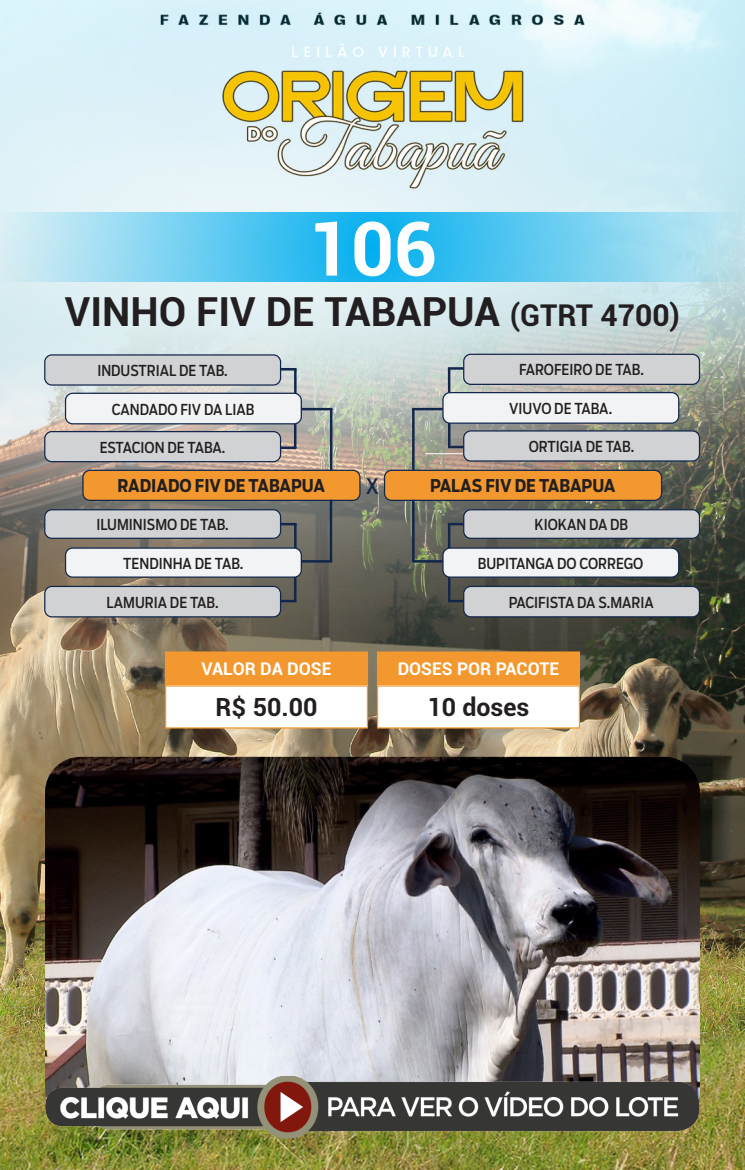
<style>
.page{position:relative;width:745px;height:1170px;background:#fff}
.page>*{position:absolute;margin:0;border:0;box-sizing:border-box;transform-origin:0 0}
.t1{font:700 75px "Roboto";color:#fff}
.t2{font:700 40px "Roboto";color:#231f20}
.t3{font:700 25px "Roboto";color:#231f20}
.t4{font:21.25px "Boomer Cond";color:#13274c}
.t5{font:700 17.5px "Boomer Cond";color:#231f20}
.t6{font:700 17.5px "Roboto";color:#fff}
.t7{font:15px "Boomer Cond";color:#231f20}
.s1{font-size:30px}
</style>
<div class="page">
<img style="left:0;top:0;width:744px;height:1169px">
<img style="left:45px;top:756px;width:654px;height:368px">
<img style="left:45px;top:1075px;width:654px;height:63px;border-radius:31px">
<div style="left:165px;top:652px;width:202px;height:33px;background:#f3982e"></div>
<div style="left:165px;top:651px;width:203px;height:35px;border:1px solid #f3982e"></div>
<div style="left:165px;top:686px;width:202px;height:42px;background:#fff"></div>
<div style="left:377px;top:652px;width:202px;height:33px;background:#f3982e"></div>
<div style="left:376px;top:651px;width:203px;height:35px;border:1px solid #f3982e"></div>
<div style="left:377px;top:686px;width:202px;height:42px;background:#fff"></div>
<hr style="left:412px;top:409px;width:2px;height:62px;background:#13274c">
<hr style="left:412px;top:408px;width:30px;height:2px;background:#13274c">
<hr style="left:330px;top:409px;width:2px;height:62px;background:#13274c">
<hr style="left:301px;top:408px;width:31px;height:2px;background:#13274c">
<hr style="left:294px;top:524px;width:2px;height:24px;background:#13274c">
<svg style="left:281px;top:523px;width:15px;height:2px"></svg>
<hr style="left:294px;top:577px;width:2px;height:24px;background:#13274c">
<hr style="left:280px;top:599px;width:16px;height:3px;background:#13274c">
<hr style="left:447px;top:524px;width:3px;height:24px;background:#13274c">
<svg style="left:447px;top:523px;width:16px;height:2px"></svg>
<hr style="left:447px;top:577px;width:3px;height:24px;background:#13274c">
<hr style="left:447px;top:599px;width:16px;height:3px;background:#13274c">
<hr style="left:447px;top:368px;width:3px;height:24px;background:#13274c">
<svg style="left:447px;top:367px;width:16px;height:2px"></svg>
<hr style="left:447px;top:423px;width:3px;height:24px;background:#13274c">
<svg style="left:447px;top:446px;width:16px;height:2px"></svg>
<hr style="left:294px;top:424px;width:2px;height:24px;background:#13274c">
<hr style="left:280px;top:446px;width:16px;height:3px;background:#13274c">
<hr style="left:294px;top:369px;width:2px;height:24px;background:#13274c">
<svg style="left:281px;top:368px;width:15px;height:2px"></svg>
<hr style="left:425px;top:453px;width:235px;height:1px;background:#fff">
<div style="left:463px;top:431px;width:236px;height:30px;background:#d1d2d4;border-radius:7px"></div>
<div style="left:463px;top:430px;width:236px;height:31px;border:1px solid #13274c;border-radius:7px"></div>
<div style="left:45px;top:431px;width:235px;height:30px;background:#d1d2d4;border-radius:7px"></div>
<div style="left:44px;top:431px;width:237px;height:31px;border:1px solid #13274c;border-radius:7px"></div>
<div style="left:45px;top:586px;width:235px;height:31px;background:#d1d2d4;border-radius:7px"></div>
<div style="left:44px;top:585px;width:237px;height:32px;border:1px solid #13274c;border-radius:7px"></div>
<div style="left:463px;top:586px;width:236px;height:31px;background:#d1d2d4;border-radius:7px"></div>
<div style="left:463px;top:585px;width:236px;height:32px;border:1px solid #13274c;border-radius:7px"></div>
<div style="left:442px;top:392px;width:236px;height:31px;background:#f2f3f4;border-radius:7px"></div>
<div style="left:442px;top:392px;width:237px;height:32px;border:1px solid #13274c;border-radius:7px"></div>
<div style="left:65px;top:393px;width:236px;height:31px;background:#f2f3f4;border-radius:7px"></div>
<div style="left:65px;top:392px;width:237px;height:32px;border:1px solid #13274c;border-radius:7px"></div>
<div style="left:65px;top:548px;width:236px;height:29px;background:#f2f3f4;border-radius:7px"></div>
<div style="left:65px;top:547px;width:237px;height:30px;border:1px solid #13274c;border-radius:7px"></div>
<div style="left:442px;top:548px;width:236px;height:29px;background:#f2f3f4;border-radius:7px"></div>
<div style="left:442px;top:547px;width:237px;height:30px;border:1px solid #13274c;border-radius:7px"></div>
<div style="left:463px;top:354px;width:236px;height:30px;background:#d1d2d4;border-radius:7px"></div>
<div style="left:463px;top:353px;width:236px;height:32px;border:1px solid #13274c;border-radius:7px"></div>
<div style="left:45px;top:355px;width:235px;height:30px;background:#d1d2d4;border-radius:7px"></div>
<div style="left:44px;top:354px;width:237px;height:31px;border:1px solid #13274c;border-radius:7px"></div>
<div style="left:45px;top:509px;width:235px;height:29px;background:#d1d2d4;border-radius:7px"></div>
<div style="left:44px;top:509px;width:237px;height:30px;border:1px solid #13274c;border-radius:7px"></div>
<div style="left:463px;top:509px;width:236px;height:29px;background:#d1d2d4;border-radius:7px"></div>
<div style="left:463px;top:509px;width:236px;height:30px;border:1px solid #13274c;border-radius:7px"></div>
<div style="left:83px;top:470px;width:277px;height:30px;background:#f3982e;border-radius:7px"></div>
<div style="left:82px;top:469px;width:278px;height:32px;border:1px solid #13274c;border-radius:7px"></div>
<div style="left:384px;top:470px;width:277px;height:30px;background:#f3982e;border-radius:7px"></div>
<div style="left:383px;top:469px;width:278px;height:32px;border:1px solid #13274c;border-radius:7px"></div>
<hr style="left:329px;top:499px;width:3px;height:62px;background:#13274c">
<hr style="left:301px;top:560px;width:31px;height:2px;background:#13274c">
<hr style="left:412px;top:499px;width:2px;height:62px;background:#13274c">
<hr style="left:412px;top:560px;width:30px;height:2px;background:#13274c">
<svg style="left:0;top:213px;width:744px;height:69px;background:#6dcef0"></svg>
<h1 class="t1" style="left:308px;top:196px;width:131px">106</h1>
<p class="t2" style="left:65px;top:284px;width:616px">VINHO FIV DE TABAPUA <span class="s1">(GTRT 4700)</span></p>
<p class="t7" style="left:97px;top:361px;width:132px">INDUSTRIAL DE TAB.</p>
<p class="t7" style="left:519px;top:361px;width:126px">FAROFEIRO DE TAB.</p>
<p class="t7" style="left:112px;top:400px;width:144px">CANDADO FIV DA LIAB</p>
<p class="t7" style="left:509px;top:399px;width:104px">VIUVO DE TABA.</p>
<p class="t7" style="left:100px;top:438px;width:127px">ESTACION DE TABA.</p>
<p class="t7" style="left:528px;top:437px;width:107px">ORTIGIA DE TAB.</p>
<p class="t5" style="left:117px;top:475px;width:209px">RADIADO FIV DE TABAPUA</p>
<p class="t4" style="left:365px;top:473px;width:15px">X</p>
<p class="t5" style="left:430px;top:475px;width:187px">PALAS FIV DE TABAPUA</p>
<p class="t7" style="left:96px;top:515px;width:134px">ILUMINISMO DE TAB.</p>
<p class="t7" style="left:534px;top:515px;width:95px">KIOKAN DA DB</p>
<p class="t7" style="left:123px;top:554px;width:122px">TENDINHA DE TAB.</p>
<p class="t7" style="left:477px;top:554px;width:167px">BUPITANGA DO CORREGO</p>
<p class="t7" style="left:106px;top:593px;width:113px">LAMURIA DE TAB.</p>
<p class="t7" style="left:508px;top:593px;width:146px">PACIFISTA DA S.MARIA</p>
<p class="t6" style="left:201px;top:656px;width:131px">VALOR DA DOSE</p>
<p class="t3" style="left:215px;top:689px;width:103px">R$ 50.00</p>
<p class="t6" style="left:397px;top:656px;width:163px">DOSES POR PACOTE</p>
<p class="t3" style="left:427px;top:689px;width:103px">10 doses</p>
</div>
